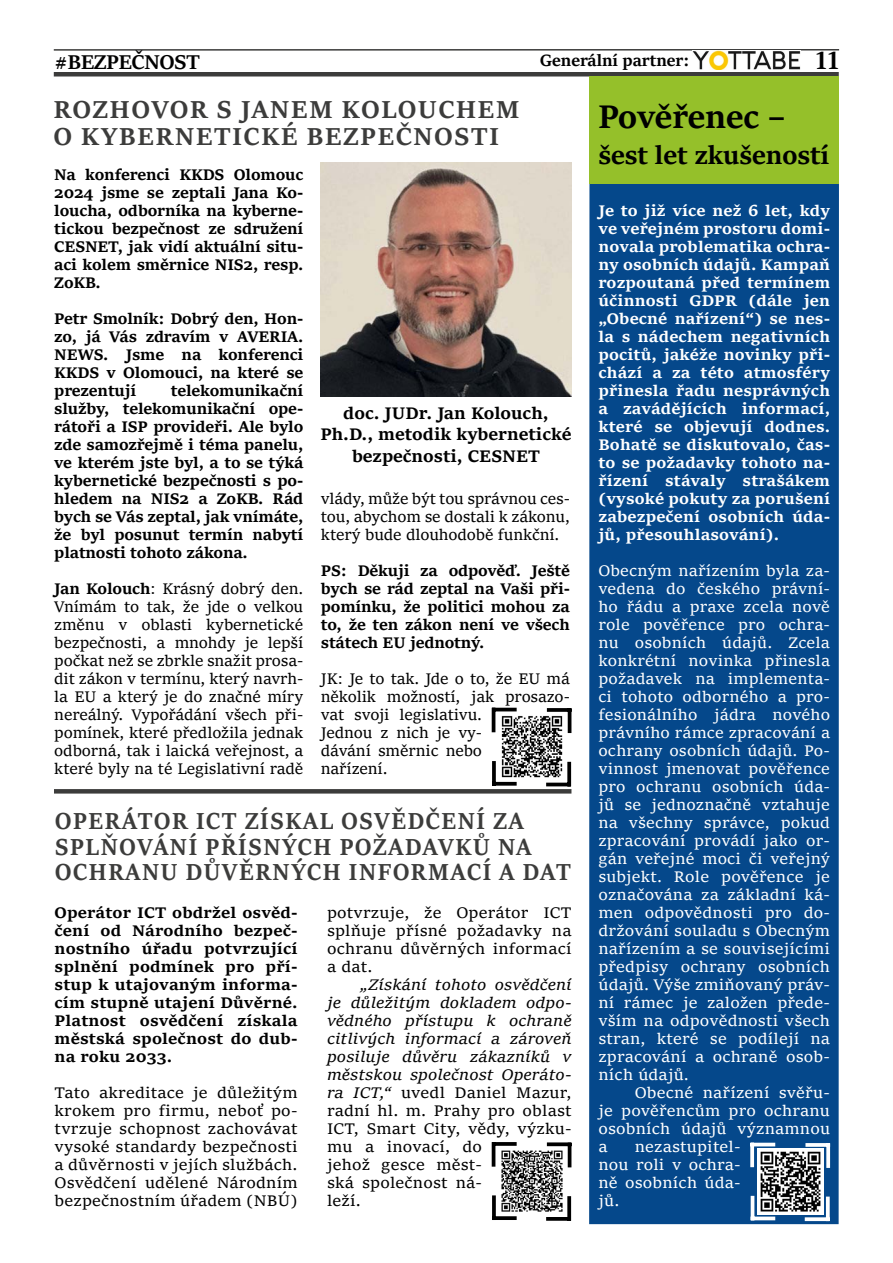
<style>
.page{position:relative;width:893px;height:1263px;background:#fff}
.page>*{position:absolute;margin:0;border:0;box-sizing:border-box;transform-origin:0 0}
.t1{font:700 36px "Sitka Heading";color:#000}
.t2{font:700 28.5px "Sitka Heading";color:#000}
.t3{font:700 27px/27px "Sitka Heading";letter-spacing:.07em;color:#3c3c3b}
.t4{font:700 27px "Sitka Heading";color:#000}
.t5{font:700 25.5px/25.5px "Sitka Heading";letter-spacing:.07em;color:#3c3c3b;scale:.95 1}
.t6{font:700 22.5px "Sitka Display";color:#000}
.t7{font:700 18px/21.6px "Sitka Text";color:#000;text-align:center}
.t8{font:700 18px "Sitka Heading";color:#000}
.t9{font:700 16.5px/18px "Sitka Text";letter-spacing:-.01em;color:#000;text-align:justify}
.t10{font:16.5px/18px "Sitka Text";letter-spacing:.01em;color:#fff;text-align:justify}
.t11{font:16.5px/18px "Sitka Text";letter-spacing:-.01em;color:#000;text-align:justify}
.t12{font:700 16.5px/18px "Sitka Text";letter-spacing:.01em;color:#fff;text-align:justify}
.t13{font:italic 16.5px/18px "Sitka Text";letter-spacing:.01em;color:#000}
.s1{font-weight:700}
.s2{font-style:normal}
</style>
<div class="page">
<hr style="left:54px;top:49px;width:785px;height:2px;background:#3c3c3b">
<img style="left:693px;top:51px;width:108px;height:19px">
<div style="left:54px;top:72px;width:785px;height:5px;background:#3c3c3b"></div>
<svg style="left:54px;top:789px;width:517px;height:4px;background:#40403f"></svg>
<svg style="left:495px;top:1142px;width:22px;height:4px"></svg>
<hr style="left:492px;top:1142px;width:3px;height:25px;background:#000">
<svg style="left:496px;top:1216px;width:21px;height:4px"></svg>
<svg style="left:492px;top:1195px;width:4px;height:25px"></svg>
<svg style="left:547px;top:1142px;width:24px;height:4px"></svg>
<hr style="left:568px;top:1143px;width:3px;height:24px;background:#000">
<svg style="left:546px;top:1217px;width:21px;height:4px"></svg>
<svg style="left:567px;top:1196px;width:4px;height:25px"></svg>
<img style="left:501px;top:1150px;width:62px;height:62px">
<div style="left:589px;top:77px;width:250px;height:1147px;background:#05488b"></div>
<div style="left:589px;top:76px;width:250px;height:108px;background:#95c02a"></div>
<hr style="left:751px;top:1143px;width:24px;height:3px;background:#fff">
<svg style="left:750px;top:1143px;width:4px;height:24px"></svg>
<svg style="left:754px;top:1216px;width:21px;height:4px"></svg>
<hr style="left:751px;top:1196px;width:3px;height:24px;background:#fff">
<svg style="left:805px;top:1143px;width:21px;height:4px"></svg>
<svg style="left:826px;top:1143px;width:4px;height:25px"></svg>
<svg style="left:805px;top:1217px;width:21px;height:4px"></svg>
<svg style="left:826px;top:1196px;width:4px;height:25px"></svg>
<img style="left:758px;top:1149px;width:65px;height:65px">
<hr style="left:492px;top:708px;width:25px;height:3px;background:#000">
<hr style="left:492px;top:708px;width:3px;height:24px;background:#000">
<svg style="left:496px;top:782px;width:21px;height:4px"></svg>
<svg style="left:492px;top:761px;width:4px;height:25px"></svg>
<svg style="left:547px;top:708px;width:21px;height:4px"></svg>
<hr style="left:568px;top:708px;width:3px;height:25px;background:#000">
<hr style="left:546px;top:783px;width:25px;height:3px;background:#000">
<svg style="left:567px;top:762px;width:4px;height:21px"></svg>
<img style="left:501px;top:716px;width:62px;height:62px">
<img style="left:320px;top:162px;width:252px;height:234px">
<h3 class="t6" style="left:54px;top:46px;width:147px">#BEZPEČNOST</h3>
<h3 class="t3" style="left:54px;top:94px;width:467px">ROZHOVOR S JANEM KOLOUCHEM<br>O KYBERNETICKÉ BEZPEČNOSTI</h3>
<p class="t8" style="left:540px;top:47px;width:151px">Generální partner:</p>
<h3 class="t4" style="left:816px;top:41px;width:25px">11</h3>
<h1 class="t1" style="left:598px;top:90px;width:189px">Pověřenec –</h1>
<h2 class="t2" style="left:598px;top:134px;width:232px">šest let zkušeností</h2>
<p class="t9" style="left:54px;top:164px;width:251px">Na konferenci KKDS Olomouc 2024 jsme se zeptali Jana Ko&shy;loucha, odborníka na kyberne&shy;tickou bezpečnost ze sdružení CESNET, jak vidí aktuální situ&shy;aci kolem směrnice NIS2, resp.<br>ZoKB.</p>
<p class="t9" style="left:54px;top:308px;width:251px">Petr Smolník: Dobrý den, Hon&shy;zo, já Vás zdravím v AVERIA.<br>NEWS. Jsme na konferenci KKDS v Olomouci, na které se prezentují</p>
<p class="t9" style="left:54px;top:380px;width:251px;text-indent:116px">telekomunikační služby, telekomunikační ope&shy;rátoři a ISP provideři. Ale bylo zde samozřejmě i téma panelu, ve kterém jste byl, a to se týká kybernetické bezpečnosti s po&shy;hledem na NIS2 a ZoKB. Rád bych se Vás zeptal, jak vnímáte, že byl posunut termín nabytí platnosti tohoto zákona.</p>
<p class="t11" style="left:54px;top:578px;width:251px"><span class="s1">Jan Kolouch</span>: Krásný dobrý den.<br>Vnímám to tak, že jde o velkou změnu v oblasti kybernetické bezpečnosti, a mnohdy je lepší počkat než se zbrkle snažit prosa&shy;dit zákon v termínu, který navrh&shy;la EU a který je do značné míry nereálný. Vypořádání všech při&shy;pomínek, které předložila jednak odborná, tak i laická veřejnost, a které byly na té Legislativní radě</p>
<p class="t7" style="left:320px;top:400px;width:253px">doc. JUDr. Jan Kolouch,<br>Ph.D., metodik kybernetické bezpečnosti, CESNET</p>
<p class="t11" style="left:321px;top:488px;width:251px">vlády, může být tou správnou ces&shy;tou, abychom se dostali k zákonu, který bude dlouhodobě funkční.</p>
<p class="t9" style="left:321px;top:560px;width:251px">PS: Děkuji za odpověď. Ještě bych se rád zeptal na Vaši při&shy;pomínku, že politici mohou za to, že ten zákon není ve všech státech EU jednotný.</p>
<p class="t11" style="left:321px;top:668px;width:251px;text-align:left">JK: Je to tak. Jde o to, že EU má několik možností, jak prosazo&shy;vat svoji legislativu.<br>Jednou z nich je vy-<br>dávání směrnic nebo<br>nařízení.</p>
<h3 class="t5" style="left:55px;top:807px;width:544px">OPERÁTOR ICT ZÍSKAL OSVĚDČENÍ ZA<br>SPLŇOVÁNÍ PŘÍSNÝCH POŽADAVKŮ NA<br>OCHRANU DŮVĚRNÝCH INFORMACÍ A DAT</h3>
<p class="t9" style="left:55px;top:902px;width:245px">Operátor ICT obdržel osvěd&shy;čení od Národního bezpeč&shy;nostního úřadu potvrzující splnění podmínek pro pří&shy;stup k utajovaným informa&shy;cím stupně utajení Důvěrné.<br>Platnost osvědčení získala městská společnost do dub&shy;na roku 2033.</p>
<p class="t11" style="left:55px;top:1082px;width:245px">Tato akreditace je důležitým krokem pro firmu, neboť po&shy;tvrzuje schopnost zachovávat vysoké standardy bezpečnosti a důvěrnosti v jejích službách.<br>Osvědčení udělené Národním bezpečnostním úřadem (NBÚ)</p>
<p class="t11" style="left:327px;top:902px;width:246px">potvrzuje, že Operátor ICT splňuje přísné požadavky na ochranu důvěrných informací a dat.</p>
<p class="t13" style="left:327px;top:975px;width:246px;text-indent:33px">„Získání tohoto osvědčení je důležitým dokladem odpo&shy;vědného přístupu k ochraně citlivých informací a zároveň posiluje důvěru zákazníků v městskou společnost Operáto&shy;ra ICT,“ <span class="s2">uvedl Daniel Mazur, radní hl. m. Prahy pro oblast<br>ICT, Smart City, vědy, výzku&shy;mu a inovací, do<br>jehož gesce měst-<br>ská společnost ná-<br>leží.</span></p>
<p class="t12" style="left:598px;top:200px;width:233px">Je to již více než 6 let, kdy ve veřejném prostoru domi&shy;novala problematika ochra&shy;ny osobních údajů. Kampaň rozpoutaná před termínem účinnosti GDPR (dále jen „Obecné nařízení“) se nes&shy;la s nádechem negativních pocitů, jakéže novinky při&shy;chází a za této atmosféry přinesla řadu nesprávných a zavádějících informací, které se objevují dodnes.<br>Bohatě se diskutovalo, čas&shy;to se požadavky tohoto na&shy;řízení stávaly strašákem (vysoké pokuty za porušení zabezpečení osobních úda&shy;jů, přesouhlasování).</p>
<p class="t10" style="left:598px;top:560px;width:233px">Obecným nařízením byla za&shy;vedena do českého právní&shy;ho řádu a praxe zcela nově role pověřence pro ochra&shy;nu osobních údajů. Zcela konkrétní novinka přinesla požadavek na implementa&shy;ci tohoto odborného a pro&shy;fesionálního jádra nového právního rámce zpracování a ochrany osobních údajů. Po&shy;vinnost jmenovat pověřence pro ochranu osobních úda&shy;jů se jednoznačně vztahuje na všechny správce, pokud zpracování provádí jako or&shy;gán veřejné moci či veřejný subjekt. Role pověřence je označována za základní ká&shy;men odpovědnosti pro do&shy;držování souladu s Obecným nařízením a se souvisejícími předpisy ochrany osobních údajů. Výše zmiňovaný práv&shy;ní rámec je založen přede&shy;vším na odpovědnosti všech stran, které se podílejí na zpracování a ochraně osob&shy;ních údajů.</p>
<p class="t10" style="left:598px;top:1082px;width:233px;text-indent:36px">Obecné nařízení svěřu&shy;je pověřencům pro ochranu osobních údajů významnou a</p>
<p class="t10" style="left:598px;top:1136px;width:144px;text-indent:36px">nezastupitel&shy;nou roli v ochra&shy;ně osobních úda&shy;jů.</p>
</div>
